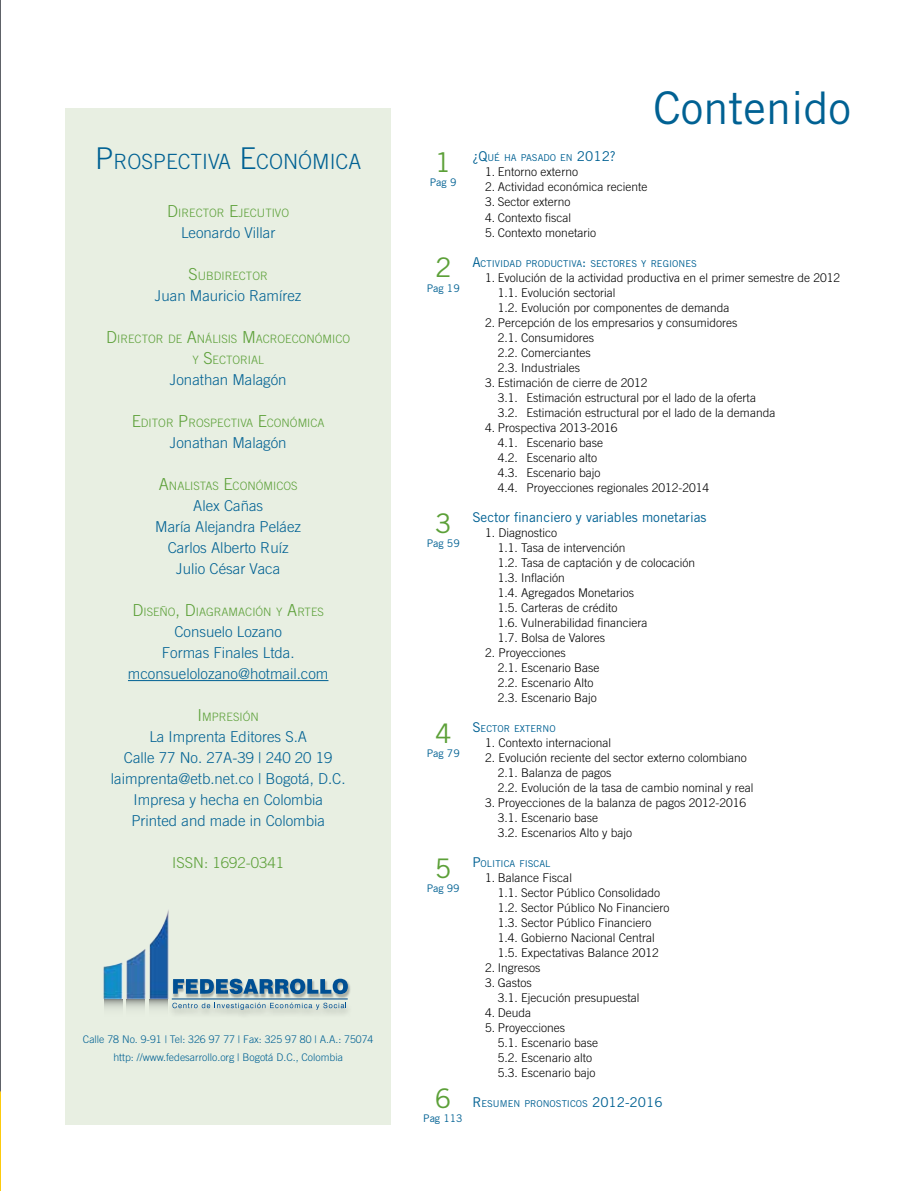
<style>
.page{position:relative;width:915px;height:1191px;background:#fff}
.page>*{position:absolute;margin:0;border:0;box-sizing:border-box;transform-origin:0 0}
.t1{font:45px "Trade Gothic";color:#006193}
.t2{font:27px "Trade Gothic";color:#5ca038}
.t3{font:300 21px "Trade Gothic";color:#006193}
.t4{font:300 15px/21px "Trade Gothic";color:#006193;text-align:center}
.t5{font:300 15px "Trade Gothic";color:#5ca038}
.t6{font:13.5px "Trade Gothic";color:#006193}
.t7{font:300 12px/15px "Trade Gothic";color:#000}
.t8{font:300 11.55px/21px "Trade Gothic";color:#5ca038;text-align:center}
.t9{font:300 10.5px/18px "Trade Gothic";color:#006193;text-align:center}
.t10{font:10.5px "Trade Gothic";color:#006193}
.t11{font:9.45px "Trade Gothic";color:#006193}
.s1{font-size:30px}
.s2{font-size:16.5px}
.s3{font-size:13.5px}
</style>
<div class="page">
<div style="left:65px;top:108px;width:326px;height:1017px;background:#e8efe2"></div>
<hr style="left:128px;top:680px;width:200px;height:1px;background:#006193">
<img style="left:172px;top:999px;width:176px;height:16px">
<svg style="left:172px;top:1002px;width:174px;height:7px"></svg>
<svg style="left:104px;top:1006px;width:18px;height:3px"></svg>
<svg style="left:127px;top:1006px;width:18px;height:3px"></svg>
<svg style="left:149px;top:1006px;width:19px;height:3px"></svg>
<img style="left:103px;top:910px;width:70px;height:96px">
<img style="left:171px;top:979px;width:180px;height:20px">
<svg style="left:173px;top:978px;width:175px;height:16px"></svg>
<img style="left:0;top:0;width:1px;height:1191px">
<h3 class="t3" style="left:95px;top:149px;width:267px"><span class="s1">P</span>ROSPECTIVA <span class="s1">E</span>CONÓMICA</h3>
<p class="t8" style="left:167px;top:202px;width:123px"><span class="s2">D</span>IRECTOR <span class="s2">E</span>JECUTIVO</p>
<p class="t4" style="left:181px;top:222px;width:96px">Leonardo Villar</p>
<p class="t8" style="left:188px;top:265px;width:81px"><span class="s2">S</span>UBDIRECTOR</p>
<p class="t4" style="left:155px;top:285px;width:148px">Juan Mauricio Ramírez</p>
<p class="t8" style="left:106px;top:328px;width:245px"><span class="s2">D</span>IRECTOR DE <span class="s2">A</span>NÁLISIS <span class="s2">M</span>ACROECONÓMICO<br>Y <span class="s2">S</span>ECTORIAL</p>
<p class="t4" style="left:170px;top:369px;width:118px">Jonathan Malagón</p>
<p class="t8" style="left:132px;top:412px;width:194px"><span class="s2">E</span>DITOR <span class="s2">P</span>ROSPECTIVA <span class="s2">E</span>CONÓMICA</p>
<p class="t4" style="left:170px;top:432px;width:118px">Jonathan Malagón</p>
<p class="t8" style="left:159px;top:475px;width:140px"><span class="s2">A</span>NALISTAS <span class="s2">E</span>CONÓMICOS</p>
<p class="t4" style="left:155px;top:495px;width:147px">Alex Cañas<br>María Alejandra Peláez<br>Carlos Alberto Ruíz<br>Julio César Vaca</p>
<p class="t8" style="left:132px;top:601px;width:193px"><span class="s2">D</span>ISEÑO<span class="s2">, D</span>IAGRAMACIÓN Y <span class="s2">A</span>RTES</p>
<p class="t4" style="left:128px;top:621px;width:202px">Consuelo Lozano<br>Formas Finales Ltda. mconsuelolozano@hotmail.com</p>
<p class="t8" style="left:197px;top:706px;width:63px"><span class="s2">I</span> MPRESIÓN</p>
<p class="t4" style="left:111px;top:726px;width:236px">La Imprenta Editores S.A<br>Calle 77 No. 27A-39 | 240 20 19 laimprenta@etb.net.co | Bogotá, D.C.<br>Impresa y hecha en Colombia<br>Printed and made in Colombia</p>
<p class="t5" style="left:172px;top:854px;width:113px">ISSN: 1692-0341</p>
<p class="t9" style="left:83px;top:1029px;width:292px">Calle 78 No. 9-91 | Tel: 326 97 77 | Fax: 325 97 80 | A.A.: 75074 http: //www.fedesarrollo.org | Bogotá D.C., Colombia</p>
<h2 class="t2" style="left:435px;top:146px;width:18px">1</h2>
<p class="t10" style="left:430px;top:176px;width:28px">Pag 9</p>
<h2 class="t2" style="left:435px;top:251px;width:18px">2</h2>
<p class="t10" style="left:426px;top:281px;width:34px">Pag 19</p>
<h2 class="t2" style="left:435px;top:507px;width:18px">3</h2>
<p class="t10" style="left:426px;top:537px;width:34px">Pag 59</p>
<h2 class="t2" style="left:435px;top:717px;width:18px">4</h2>
<p class="t10" style="left:426px;top:747px;width:34px">Pag 79</p>
<h2 class="t2" style="left:435px;top:852px;width:18px">5</h2>
<p class="t10" style="left:426px;top:882px;width:34px">Pag 99</p>
<h2 class="t2" style="left:434px;top:1081px;width:18px">6</h2>
<p class="t10" style="left:423px;top:1111px;width:41px">Pag 113</p>
<h1 class="t1" style="left:653px;top:81px;width:199px">Contenido</h1>
<p class="t11" style="left:472px;top:152px;width:145px"><span class="s3">¿Q</span>UÉ HA PASADO EN <span class="s3">2012?</span></p>
<p class="t7" style="left:485px;top:164px;width:94px">1. Entorno externo</p>
<p class="t7" style="left:485px;top:179px;width:164px">2. Actividad económica reciente</p>
<p class="t7" style="left:485px;top:194px;width:87px">3. Sector externo</p>
<p class="t7" style="left:485px;top:209px;width:88px">4. Contexto fiscal</p>
<p class="t7" style="left:485px;top:224px;width:112px">5. Contexto monetario</p>
<p class="t11" style="left:472px;top:257px;width:226px"><span class="s3">A</span>CTIVIDAD PRODUCTIVA<span class="s3">:</span> SECTORES Y REGIONES</p>
<p class="t7" style="left:497px;top:269px;width:344px;text-indent:-13px">1. Evolución de la actividad productiva en el primer semestre de 2012<br>1.1. Evolución sectorial<br>1.2. Evolución por componentes de demanda</p>
<p class="t7" style="left:497px;top:314px;width:241px;text-indent:-13px">2. Percepción de los empresarios y consumidores<br>2.1. Consumidores<br>2.2. Comerciantes<br>2.3. Industriales</p>
<p class="t7" style="left:497px;top:374px;width:279px;text-indent:-13px">3. Estimación de cierre de 2012<br>3.1. Estimación estructural por el lado de la oferta<br>3.2. Estimación estructural por el lado de la demanda</p>
<p class="t7" style="left:497px;top:419px;width:213px;text-indent:-13px">4. Prospectiva 2013-2016<br>4.1. Escenario base<br>4.2. Escenario alto<br>4.3. Escenario bajo<br>4.4. Proyecciones regionales 2012-2014</p>
<p class="t6" style="left:472px;top:508px;width:235px">Sector financiero y variables monetarias</p>
<p class="t7" style="left:497px;top:524px;width:198px;text-indent:-13px">1. Diagnostico<br>1.1. Tasa de intervención<br>1.2. Tasa de captación y de colocación<br>1.3. Inflación<br>1.4. Agregados Monetarios<br>1.5. Carteras de crédito<br>1.6. Vulnerabilidad financiera<br>1.7. Bolsa de Valores</p>
<p class="t7" style="left:497px;top:644px;width:103px;text-indent:-13px">2. Proyecciones<br>2.1. Escenario Base<br>2.2. Escenario Alto<br>2.3. Escenario Bajo</p>
<p class="t11" style="left:472px;top:722px;width:85px"><span class="s3">S</span> ECTOR EXTERNO</p>
<p class="t7" style="left:485px;top:734px;width:128px">1. Contexto internacional</p>
<p class="t7" style="left:497px;top:749px;width:257px;text-indent:-13px">2. Evolución reciente del sector externo colombiano<br>2.1. Balanza de pagos<br>2.2. Evolución de la tasa de cambio nominal y real</p>
<p class="t7" style="left:497px;top:794px;width:250px;text-indent:-13px">3. Proyecciones de la balanza de pagos 2012-2016<br>3.1. Escenario base<br>3.2. Escenarios Alto y bajo</p>
<p class="t11" style="left:472px;top:857px;width:79px"><span class="s3">P</span>OLITICA FISCAL</p>
<p class="t7" style="left:497px;top:869px;width:173px;text-indent:-13px">1. Balance Fiscal<br>1.1. Sector Público Consolidado<br>1.2. Sector Público No Financiero<br>1.3. Sector Público Financiero<br>1.4. Gobierno Nacional Central<br>1.5. Expectativas Balance 2012</p>
<p class="t7" style="left:485px;top:959px;width:57px">2. Ingresos</p>
<p class="t7" style="left:497px;top:974px;width:143px;text-indent:-13px">3. Gastos<br>3.1. Ejecución presupuestal</p>
<p class="t7" style="left:485px;top:1004px;width:48px">4. Deuda</p>
<p class="t7" style="left:497px;top:1019px;width:102px;text-indent:-13px">5. Proyecciones<br>5.1. Escenario base<br>5.2. Escenario alto<br>5.3. Escenario bajo</p>
<p class="t11" style="left:472px;top:1097px;width:192px"><span class="s3">R</span> ESUMEN PRONOSTICOS <span class="s3">2012-2016</span></p>
</div>
